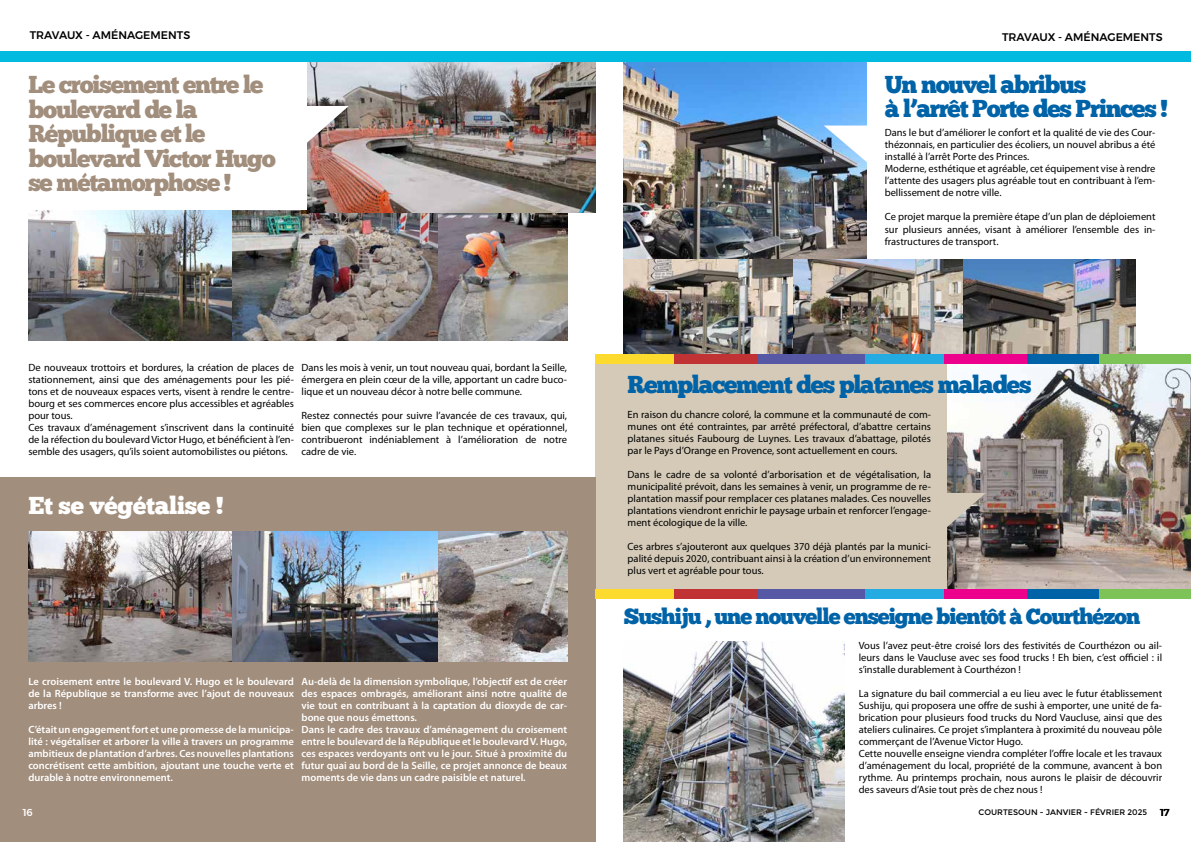
<style>
.page{position:relative;width:1191px;height:842px;background:#fff}
.page>*{position:absolute;margin:0;border:0;box-sizing:border-box;transform-origin:0 0}
.t1{font:24.5px/24.5px "Chunk Five";letter-spacing:-.05em;color:#a28e7c}
.t2{font:24.5px/24.5px "Chunk Five";letter-spacing:-.05em;color:#0063a7}
.t3{font:24.5px "Chunk Five";letter-spacing:-.01em;color:#fff}
.t4{font:22px "Chunk Five";letter-spacing:-.05em;color:#0063a7}
.t5{font:500 11px "Montserrat";color:#000}
.t6{font:10.5px/12px "Myriad Pro";color:#000;text-align:justify}
.t7{font:600 10.5px/12px "Myriad Pro";color:#fff;text-align:justify}
.t8{font:500 10px "Montserrat";color:#000}
.t9{font:500 10px "Montserrat";color:#fff}
.t10{font:8px "Montserrat";color:#000}
</style>
<div class="page">
<div style="left:595px;top:359px;width:596px;height:236px;background:#d4cab7"></div>
<img style="left:947px;top:364px;width:244px;height:226px">
<svg style="left:947px;top:492px;width:38px;height:45px"></svg>
<div style="left:0;top:477px;width:595px;height:365px;background:#a28e7c"></div>
<img style="left:437px;top:212px;width:130px;height:129px">
<img style="left:28px;top:210px;width:409px;height:131px">
<img style="left:437px;top:531px;width:130px;height:131px">
<img style="left:28px;top:531px;width:409px;height:131px">
<img style="left:624px;top:62px;width:242px;height:198px">
<img style="left:624px;top:641px;width:220px;height:201px">
<svg style="left:823px;top:124px;width:44px;height:46px"></svg>
<img style="left:307px;top:51px;width:288px;height:161px">
<div style="left:0;top:52px;width:1191px;height:10px;background:#00bbdf"></div>
<svg style="left:307px;top:105px;width:42px;height:46px"></svg>
<img style="left:624px;top:260px;width:169px;height:95px">
<img style="left:793px;top:260px;width:342px;height:95px">
<div style="left:595px;top:355px;width:125px;height:9px;background:#fddb2e"></div>
<div style="left:675px;top:355px;width:125px;height:9px;background:#c13234"></div>
<div style="left:758px;top:355px;width:125px;height:9px;background:#5658a6"></div>
<div style="left:865px;top:355px;width:125px;height:9px;background:#24abe2"></div>
<div style="left:944px;top:355px;width:125px;height:9px;background:#ec008c"></div>
<div style="left:1027px;top:355px;width:125px;height:9px;background:#0063a7"></div>
<div style="left:1099px;top:355px;width:92px;height:9px;background:#7dc357"></div>
<div style="left:595px;top:590px;width:125px;height:9px;background:#fddb2e"></div>
<div style="left:675px;top:590px;width:125px;height:9px;background:#c13234"></div>
<div style="left:758px;top:590px;width:125px;height:9px;background:#5658a6"></div>
<div style="left:865px;top:590px;width:125px;height:9px;background:#24abe2"></div>
<div style="left:944px;top:590px;width:125px;height:9px;background:#ec008c"></div>
<div style="left:1027px;top:590px;width:125px;height:9px;background:#0063a7"></div>
<div style="left:1099px;top:590px;width:92px;height:9px;background:#7dc357"></div>
<p class="t5" style="left:30px;top:26px;width:162px">TRAVAUX - AMÉNAGEMENTS</p>
<h1 class="t1" style="left:28px;top:72px;width:249px">Le croisement entre le boulevard de la<br>République et le boulevard Victor Hugo se métamorphose !</h1>
<p class="t6" style="left:28px;top:361px;width:267px;text-align:left">De nouveaux trottoirs et bordures, la création de places de stationnement, ainsi que des aménagements pour les pié&shy;tons et de nouveaux espaces verts, visent à rendre le centre&shy;bourg et ses commerces encore plus accessibles et agréables pour tous.<br>Ces travaux d’aménagement s’inscrivent dans la continuité de la réfection du boulevard Victor Hugo, et bénéficient à l’en&shy;semble des usagers, qu’ils soient automobilistes ou piétons.</p>
<p class="t6" style="left:301px;top:361px;width:267px">Dans les mois à venir, un tout nouveau quai, bordant la Seille, émergera en plein cœur de la ville, apportant un cadre buco&shy;lique et un nouveau décor à notre belle commune.</p>
<p class="t6" style="left:301px;top:409px;width:267px">Restez connectés pour suivre l’avancée de ces travaux, qui, bien que complexes sur le plan technique et opérationnel, contribueront indéniablement à l’amélioration de notre cadre de vie.</p>
<h1 class="t3" style="left:28px;top:490px;width:197px">Et se végétalise !</h1>
<p class="t7" style="left:301px;top:676px;width:267px;text-align:left">Au-delà de la dimension symbolique, l’objectif est de créer des espaces ombragés, améliorant ainsi notre qualité de vie tout en contribuant à la captation du dioxyde de car&shy;bone que nous émettons.<br>Dans le cadre des travaux d’aménagement du croisement entre le boulevard de la République et le boulevard V. Hugo, ces espaces verdoyants ont vu le jour. Situé à proximité du futur quai au bord de la Seille, ce projet annonce de beaux moments de vie dans un cadre paisible et naturel.</p>
<p class="t7" style="left:28px;top:676px;width:267px">Le croisement entre le boulevard V. Hugo et le boulevard de la République se transforme avec l’ajout de nouveaux arbres !</p>
<p class="t7" style="left:28px;top:724px;width:267px">C’était un engagement fort et une promesse de la municipa&shy;lité : végétaliser et arborer la ville à travers un programme ambitieux de plantation d’arbres. Ces nouvelles plantations concrétisent cette ambition, ajoutant une touche verte et durable à notre environnement.</p>
<p class="t9" style="left:23px;top:804px;width:12px">16</p>
<p class="t5" style="left:1002px;top:28px;width:162px">TRAVAUX - AMÉNAGEMENTS</p>
<h1 class="t2" style="left:884px;top:72px;width:285px">Un nouvel abribus<br>à l’arrêt Porte des Princes !</h1>
<p class="t6" style="left:884px;top:127px;width:272px;text-align:left">Dans le but d’améliorer le confort et la qualité de vie des Cour&shy;thézonnais, en particulier des écoliers, un nouvel abribus a été installé à l’arrêt Porte des Princes.<br>Moderne, esthétique et agréable, cet équipement vise à rendre l’attente des usagers plus agréable tout en contribuant à l’em&shy;bellissement de notre ville.</p>
<p class="t6" style="left:884px;top:211px;width:272px">Ce projet marque la première étape d’un plan de déploiement sur plusieurs années, visant à améliorer l’ensemble des in&shy;frastructures de transport.</p>
<h1 class="t2" style="left:627px;top:372px;width:405px">Remplacement des platanes malades</h1>
<p class="t6" style="left:627px;top:408px;width:305px">En raison du chancre coloré, la commune et la communauté de com&shy;munes ont été contraintes, par arrêté préfectoral, d’abattre certains platanes situés Faubourg de Luynes. Les travaux d’abattage, pilotés par le Pays d’Orange en Provence, sont actuellement en cours.</p>
<p class="t6" style="left:627px;top:468px;width:305px">Dans le cadre de sa volonté d’arborisation et de végétalisation, la municipalité prévoit, dans les semaines à venir, un programme de re&shy;plantation massif pour remplacer ces platanes malades. Ces nouvelles plantations viendront enrichir le paysage urbain et renforcer l’engage&shy;ment écologique de la ville.</p>
<p class="t6" style="left:627px;top:540px;width:305px">Ces arbres s’ajouteront aux quelques 370 déjà plantés par la munici&shy;palité depuis 2020, contribuant ainsi à la création d’un environnement plus vert et agréable pour tous.</p>
<h2 class="t4" style="left:624px;top:603px;width:518px">Sushiju , une nouvelle enseigne bientôt à Courthézon</h2>
<p class="t6" style="left:858px;top:639px;width:305px">Vous l’avez peut-être croisé lors des festivités de Courthézon ou ail&shy;leurs dans le Vaucluse avec ses food trucks ! Eh bien, c’est officiel : il s’installe durablement à Courthézon !</p>
<p class="t6" style="left:858px;top:687px;width:305px;text-align:left">La signature du bail commercial a eu lieu avec le futur établissement Sushiju, qui proposera une offre de sushi à emporter, une unité de fa&shy;brication pour plusieurs food trucks du Nord Vaucluse, ainsi que des ateliers culinaires. Ce projet s’implantera à proximité du nouveau pôle commerçant de l’Avenue Victor Hugo.<br>Cette nouvelle enseigne viendra compléter l’offre locale et les travaux d’aménagement du local, propriété de la commune, avancent à bon rythme. Au printemps prochain, nous aurons le plaisir de découvrir des saveurs d’Asie tout près de chez nous !</p>
<p class="t10" style="left:978px;top:808px;width:170px">COURTESOUN - JANVIER - FÉVRIER 2025</p>
<p class="t8" style="left:1160px;top:804px;width:11px">17</p>
</div>
